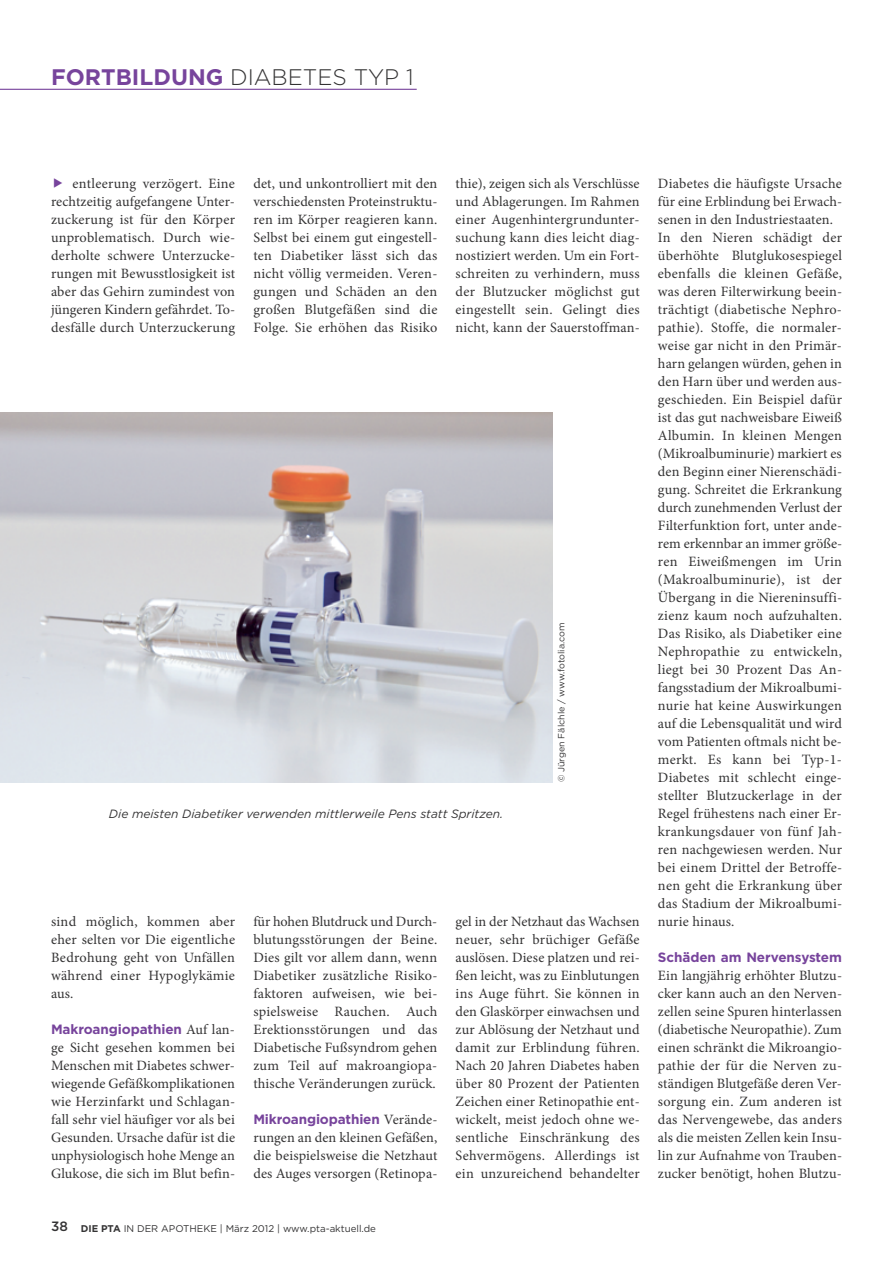
<style>
.page{position:relative;width:893px;height:1263px;background:#fff}
.page>*{position:absolute;margin:0;border:0;box-sizing:border-box;transform-origin:0 0}
.t1{font:300 22.5px "Gotham";color:#343334}
.t2{font:14.25px/18px "Minion Pro";letter-spacing:.01em;color:#343334;text-align:justify}
.t3{font:700 13.5px "Gotham";letter-spacing:-.005em;color:#77449c}
.t4{font:italic 12px "Gotham";color:#343334}
.t5{font:9.75px "Gotham";color:#343334}
.t6{font:9px "Gotham";color:#343334}
.s1{font-weight:700;color:#77449c}
.s2{color:#77449c}
.s3{font-family:"Minion Pro";font-weight:400;font-size:14.25px;color:#343334}
.s4{font-weight:500;font-size:13.5px}
.s5{font-weight:700}
</style>
<div class="page">
<hr style="left:0;top:89px;width:417px;height:1px;background:#77449c">
<img style="left:0;top:413px;width:553px;height:369px">
<h1 class="t1" style="left:51px;top:68px;width:364px"><span class="s1">FORTBILDUNG</span> DIABETES TYP 1</h1>
<p class="t2" style="left:51px;top:176px;width:186px"><span class="s2">◆</span> entleerung verzögert. Eine rechtzeitig aufgefangene Unter&shy;zuckerung ist für den Körper unproblematisch. Durch wie&shy;derholte schwere Unterzucke&shy;rungen mit Bewusstlosigkeit ist aber das Gehirn zumindest von jüngeren Kindern gefährdet. To&shy;desfälle durch Unterzuckerung</p>
<p class="t2" style="left:253px;top:176px;width:186px">det, und unkontrolliert mit den verschiedensten Proteinstruktu&shy;ren im Körper reagieren kann.<br>Selbst bei einem gut eingestell&shy;ten Diabetiker lässt sich das nicht völlig vermeiden. Veren&shy;gungen und Schäden an den großen Blutgefäßen sind die Folge. Sie erhöhen das Risiko</p>
<p class="t2" style="left:456px;top:176px;width:186px">thie), zeigen sich als Verschlüsse und Ablagerungen. Im Rahmen einer Augenhintergrundunter&shy;suchung kann dies leicht diag&shy;nostiziert werden. Um ein Fort&shy;schreiten zu verhindern, muss der Blutzucker möglichst gut eingestellt sein. Gelingt dies nicht, kann der Sauerstoffman-</p>
<p class="t6" style="left:558px;top:782px;width:161px;rotate:-90deg">© Jürgen Fälchle / www.fotolia.com</p>
<p class="t4" style="left:109px;top:809px;width:396px">Die meisten Diabetiker verwenden mittlerweile Pens statt Spritzen.</p>
<p class="t2" style="left:51px;top:914px;width:186px">sind möglich, kommen aber eher selten vor Die eigentliche Bedrohung geht von Unfällen während einer Hypoglykämie aus.</p>
<p class="t3" style="left:51px;top:1024px;width:186px">Makroangiopathien <span class="s3">Auf lan-</span></p>
<p class="t2" style="left:51px;top:1040px;width:186px">ge Sicht gesehen kommen bei Menschen mit Diabetes schwer&shy;wiegende Gefäßkomplikationen wie Herzinfarkt und Schlagan&shy;fall sehr viel häufiger vor als bei Gesunden. Ursache dafür ist die unphysiologisch hohe Menge an Glukose, die sich im Blut befin-</p>
<p class="t2" style="left:253px;top:914px;width:186px">für hohen Blutdruck und Durch&shy;blutungsstörungen der Beine.<br>Dies gilt vor allem dann, wenn Diabetiker zusätzliche Risiko&shy;faktoren aufweisen, wie bei&shy;spielsweise Rauchen. Auch Erektionsstörungen und das Diabetische Fußsyndrom gehen zum Teil auf makroangiopa&shy;thische Veränderungen zurück.</p>
<p class="t3" style="left:253px;top:1114px;width:186px">Mikroangiopathien <span class="s3">Verände-</span></p>
<p class="t2" style="left:253px;top:1130px;width:186px">rungen an den kleinen Gefäßen, die beispielsweise die Netzhaut des Auges versorgen (Retinopa-</p>
<p class="t5" style="left:51px;top:1225px;width:327px"><span class="s4">38</span> <span class="s5">DIE PTA</span> IN DER APOTHEKE | März 2012 | www.pta-aktuell.de</p>
<p class="t2" style="left:456px;top:914px;width:186px">gel in der Netzhaut das Wachsen neuer, sehr brüchiger Gefäße auslösen. Diese platzen und rei&shy;ßen leicht, was zu Einblutungen ins Auge führt. Sie können in den Glaskörper einwachsen und zur Ablösung der Netzhaut und damit zur Erblindung führen.<br>Nach 20 Jahren Diabetes haben über 80 Prozent der Patienten Zeichen einer Retinopathie ent&shy;wickelt, meist jedoch ohne we&shy;sentliche Einschränkung des Sehvermögens. Allerdings ist ein unzureichend behandelter</p>
<p class="t2" style="left:658px;top:176px;width:186px;text-align:left">Diabetes die häufigste Ursache für eine Erblindung bei Erwach&shy;senen in den Industriestaaten.<br>In den Nieren schädigt der überhöhte Blutglukosespiegel ebenfalls die kleinen Gefäße, was deren Filterwirkung beein&shy;trächtigt (diabetische Nephro&shy;pathie). Stoffe, die normaler&shy;weise gar nicht in den Primär&shy;harn gelangen würden, gehen in den Harn über und werden aus&shy;geschieden. Ein Beispiel dafür ist das gut nachweisbare Eiweiß<br>Albumin. In kleinen Mengen (Mikroalbuminurie) markiert es den Beginn einer Nierenschädi&shy;gung. Schreitet die Erkrankung durch zunehmenden Verlust der<br>Filterfunktion fort, unter ande&shy;rem erkennbar an immer größe&shy;ren Eiweißmengen im Urin (Makroalbuminurie), ist der<br>Übergang in die Niereninsuffi&shy;zienz kaum noch aufzuhalten.<br>Das Risiko, als Diabetiker eine<br>Nephropathie zu entwickeln, liegt bei 30 Prozent Das An&shy;fangsstadium der Mikroalbumi&shy;nurie hat keine Auswirkungen auf die Lebensqualität und wird vom Patienten oftmals nicht be&shy;merkt. Es kann bei Typ-1-<br>Diabetes mit schlecht einge&shy;stellter Blutzuckerlage in der<br>Regel frühestens nach einer Er&shy;krankungsdauer von fünf Jah&shy;ren nachgewiesen werden. Nur bei einem Drittel der Betroffe&shy;nen geht die Erkrankung über das Stadium der Mikroalbumi&shy;nurie hinaus.</p>
<p class="t3" style="left:658px;top:952px;width:186px">Schäden am Nervensystem</p>
<p class="t2" style="left:658px;top:968px;width:186px">Ein langjährig erhöhter Blutzu&shy;cker kann auch an den Nerven&shy;zellen seine Spuren hinterlassen (diabetische Neuropathie). Zum einen schränkt die Mikroangio&shy;pathie der für die Nerven zu&shy;ständigen Blutgefäße deren Ver&shy;sorgung ein. Zum anderen ist das Nervengewebe, das anders als die meisten Zellen kein Insu&shy;lin zur Aufnahme von Trauben&shy;zucker benötigt, hohen Blutzu-</p>
</div>
